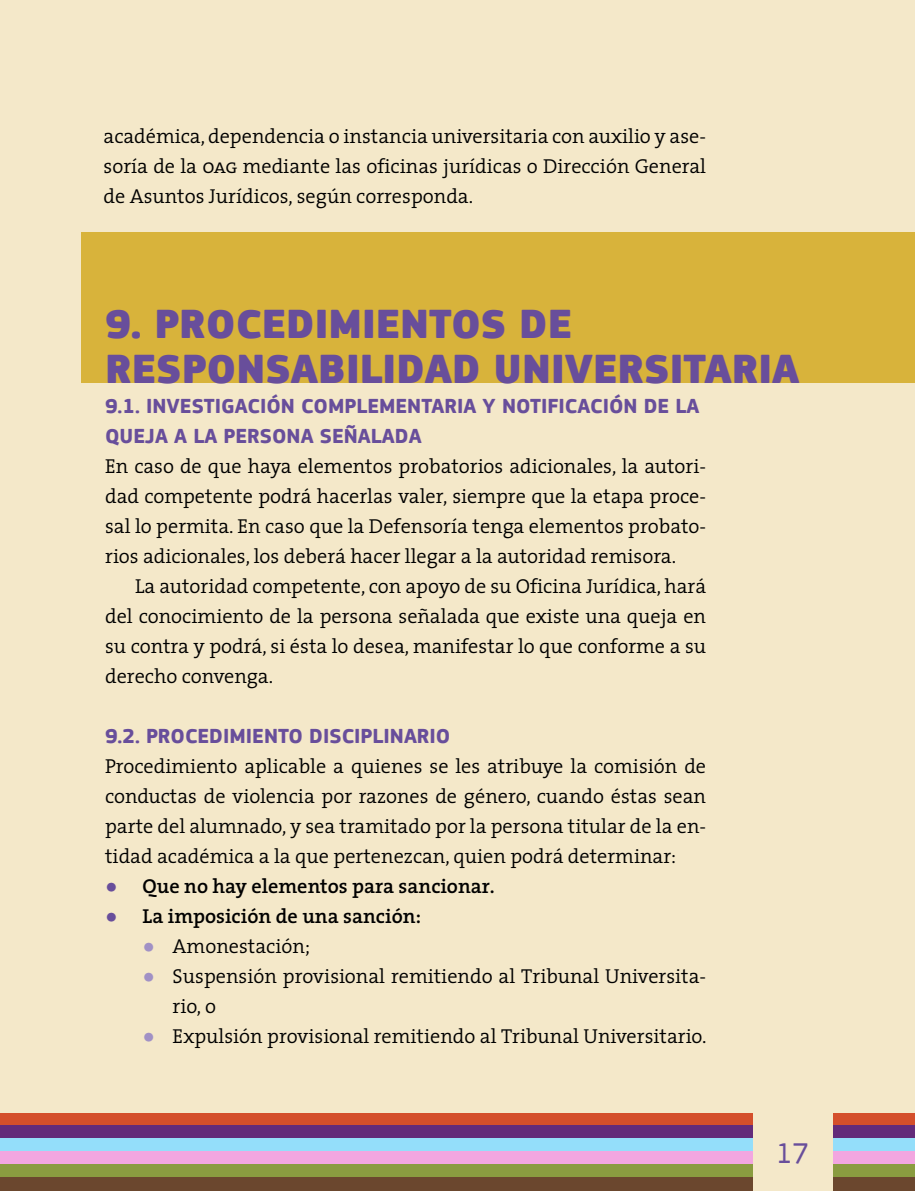
<style>
.page{position:relative;width:915px;height:1191px;background:#fff}
.page>*{position:absolute;margin:0;border:0;box-sizing:border-box;transform-origin:0 0}
.t1{font:900 42px/45px "PF Square Sans Pro";color:#684e9b}
.t2{font:30px "PF Square Sans Pro";color:#684e9b}
.t3{font:700 21px/30px "PF Square Sans Pro";color:#684e9b}
.t4{font:300 20.25px/30px "The Serif";color:#000;text-align:justify}
.t5{font:600 20.25px "The Serif";color:#000}
.s1{font-family:"The Serif Semi Light Caps";font-weight:400}
.s2{font-weight:700;font-size:30px;color:#684e9b}
.s3{font-weight:700;font-size:30px;color:#a191c5}
</style>
<div class="page">
<div style="left:0;top:0;width:914px;height:1191px;background:#f4e8c9"></div>
<div style="left:0;top:1113px;width:914px;height:13px;background:#d44f2b"></div>
<div style="left:0;top:1126px;width:914px;height:13px;background:#632b7a"></div>
<div style="left:0;top:1139px;width:914px;height:13px;background:#94defa"></div>
<div style="left:0;top:1152px;width:914px;height:13px;background:#f2a6e0"></div>
<div style="left:0;top:1165px;width:914px;height:13px;background:#8a9c40"></div>
<div style="left:0;top:1178px;width:914px;height:13px;background:#6b472e"></div>
<div style="left:752px;top:1111px;width:80px;height:80px;background:#f4e8c9"></div>
<div style="left:81px;top:232px;width:833px;height:150px;background:#d8b33b"></div>
<p class="t4" style="left:103px;top:120px;width:604px">académica, dependencia o instancia universitaria con auxilio y ase&shy;soría de la <span class="s1">oag</span> mediante las oficinas jurídicas o Dirección General de Asuntos Jurídicos, según corresponda.</p>
<h1 class="t1" style="left:105px;top:303px;width:695px">9. PROCEDIMIENTOS DE<br>RESPONSABILIDAD UNIVERSITARIA</h1>
<p class="t3" style="left:105px;top:391px;width:595px">9.1. INVESTIGACIÓN COMPLEMENTARIA Y NOTIFICACIÓN DE LA<br>QUEJA A LA PERSONA SEÑALADA</p>
<p class="t4" style="left:105px;top:450px;width:602px">En caso de que haya elementos probatorios adicionales, la autori&shy;dad competente podrá hacerlas valer, siempre que la etapa proce&shy;sal lo permita. En caso que la Defensoría tenga elementos probato&shy;rios adicionales, los deberá hacer llegar a la autoridad remisora.</p>
<p class="t4" style="left:105px;top:570px;width:602px;text-indent:30px">La autoridad competente, con apoyo de su Oficina Jurídica, hará del conocimiento de la persona señalada que existe una queja en su contra y podrá, si ésta lo desea, manifestar lo que conforme a su derecho convenga.</p>
<p class="t3" style="left:105px;top:721px;width:347px">9.2. PROCEDIMIENTO DISCIPLINARIO</p>
<p class="t4" style="left:105px;top:750px;width:602px">Procedimiento aplicable a quienes se les atribuye la comisión de conductas de violencia por razones de género, cuando éstas sean parte del alumnado, y sea tramitado por la persona titular de la en&shy;tidad académica a la que pertenezcan, quien podrá determinar:</p>
<p class="t5" style="left:105px;top:869px;width:391px"><span class="s2">•</span> Que no hay elementos para sancionar.</p>
<p class="t5" style="left:105px;top:899px;width:317px"><span class="s2">•</span> La imposición de una sanción:</p>
<p class="t4" style="left:142px;top:930px;width:169px"><span class="s3">•</span> Amonestación;</p>
<p class="t4" style="left:173px;top:960px;width:535px;text-indent:-30px"><span class="s3">•</span> Suspensión provisional remitiendo al Tribunal Universita&shy;rio, o</p>
<p class="t4" style="left:142px;top:1020px;width:565px"><span class="s3">•</span> Expulsión provisional remitiendo al Tribunal Universitario.</p>
<h2 class="t2" style="left:775px;top:1136px;width:35px">17</h2>
</div>
